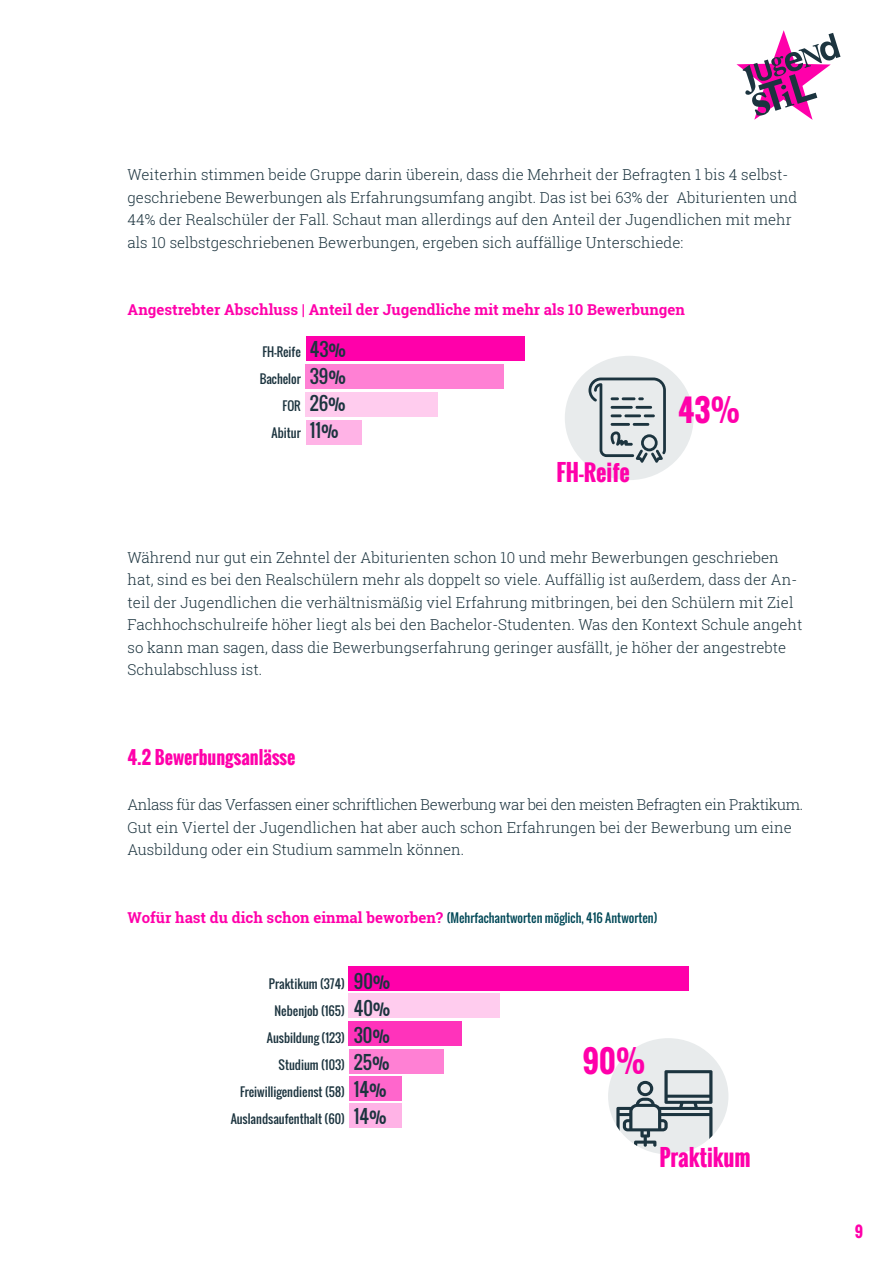
<style>
.page{position:relative;width:893px;height:1263px;background:#fff}
.page>*{position:absolute;margin:0;border:0;box-sizing:border-box;transform-origin:0 0}
.t1{font:700 30px "Oswald";color:#f0a}
.t2{font:700 22.5px "Oswald";color:#f0a}
.t3{font:700 18px "Oswald";color:#f0a}
.t4{font:300 15px/22.5px "Roboto Slab";color:#1c343f}
.t5{font:700 15px "Roboto Slab";color:#f0a}
.t6{font:700 15px "Oswald";color:#f0a}
.t7{font:12px "Oswald";color:#1c343f}
.t8{font:12px "Oswald";color:#004857}
.s1{font-size:18px}
.s2{font-family:"Roboto Slab";font-weight:700;font-size:15px;color:#f0a}
</style>
<div class="page">
<svg style="left:736px;top:30px;width:104px;height:90px"></svg>
<div style="left:306px;top:364px;width:198px;height:25px;background:#ff80d4"></div>
<div style="left:306px;top:392px;width:132px;height:25px;background:#fce"></div>
<div style="left:306px;top:336px;width:218px;height:25px;background:#f0a"></div>
<div style="left:306px;top:420px;width:56px;height:25px;background:#ffb3e6"></div>
<div style="left:565px;top:356px;width:129px;height:124px;background:#e8ebec;border-radius:50%"></div>
<svg style="left:588px;top:377px;width:78px;height:86px"></svg>
<hr style="left:633px;top:423px;width:16px;height:3px;background:#1c343f">
<div style="left:349px;top:1103px;width:53px;height:25px;background:#ffb3e6"></div>
<div style="left:349px;top:1076px;width:53px;height:24px;background:#f6c"></div>
<div style="left:349px;top:993px;width:151px;height:25px;background:#fce"></div>
<div style="left:349px;top:1049px;width:94px;height:24px;background:#ff80d4"></div>
<div style="left:349px;top:1021px;width:113px;height:25px;background:#f3b"></div>
<div style="left:349px;top:966px;width:340px;height:25px;background:#f0a"></div>
<div style="left:608px;top:1038px;width:120px;height:116px;background:#e8ebec;border-radius:50%"></div>
<svg style="left:616px;top:1070px;width:96px;height:77px"></svg>
<p class="t4" style="left:128px;top:163px;width:671px">Weiterhin stimmen beide Gruppe darin überein, dass die Mehrheit der Befragten 1 bis 4 selbst&shy;geschriebene Bewerbungen als Erfahrungsumfang angibt. Das ist bei 63% der Abiturienten und 44% der Realschüler der Fall. Schaut man allerdings auf den Anteil der Jugendlichen mit mehr als 10 selbstgeschriebenen Bewerbungen, ergeben sich auffällige Unterschiede:</p>
<p class="t5" style="left:128px;top:299px;width:559px">Angestrebter Abschluss | Anteil der Jugendliche mit mehr als 10 Bewerbungen</p>
<p class="t7" style="left:262px;top:343px;width:85px">FH-Reife <span class="s1">43%</span></p>
<p class="t7" style="left:260px;top:370px;width:88px">Bachelor <span class="s1">39%</span></p>
<p class="t7" style="left:283px;top:397px;width:65px">FOR <span class="s1">26%</span></p>
<p class="t7" style="left:272px;top:424px;width:69px">Abitur <span class="s1">11%</span></p>
<h2 class="t2" style="left:556px;top:456px;width:75px">FH-Reife</h2>
<h1 class="t1" style="left:678px;top:388px;width:64px">43%</h1>
<p class="t4" style="left:128px;top:545px;width:676px">Während nur gut ein Zehntel der Abiturienten schon 10 und mehr Bewerbungen geschrieben hat, sind es bei den Realschülern mehr als doppelt so viele. Auffällig ist außerdem, dass der An&shy;teil der Jugendlichen die verhältnismäßig viel Erfahrung mitbringen, bei den Schülern mit Ziel Fachhochschulreife höher liegt als bei den Bachelor-Studenten. Was den Kontext Schule angeht so kann man sagen, dass die Bewerbungserfahrung geringer ausfällt, je höher der angestrebte Schulabschluss ist.</p>
<p class="t3" style="left:128px;top:744px;width:169px">4.2 Bewerbungsanlässe</p>
<p class="t4" style="left:128px;top:793px;width:677px">Anlass für das Verfassen einer schriftlichen Bewerbung war bei den meisten Befragten ein Praktikum.<br>Gut ein Viertel der Jugendlichen hat aber auch schon Erfahrungen bei der Bewerbung um eine<br>Ausbildung oder ein Studium sammeln können.</p>
<p class="t8" style="left:128px;top:908px;width:531px"><span class="s2">Wofür hast du dich schon einmal beworben?</span> (Mehrfachantworten möglich, 416 Antworten)</p>
<p class="t7" style="left:269px;top:974px;width:123px">Praktikum (374) <span class="s1">90%</span></p>
<p class="t7" style="left:275px;top:1001px;width:117px">Nebenjob (165) <span class="s1">40%</span></p>
<p class="t7" style="left:267px;top:1028px;width:125px">Ausbildung (123) <span class="s1">30%</span></p>
<p class="t7" style="left:279px;top:1055px;width:112px">Studium (103) <span class="s1">25%</span></p>
<p class="t7" style="left:240px;top:1082px;width:148px">Freiwilligendienst (58) <span class="s1">14%</span></p>
<p class="t7" style="left:231px;top:1109px;width:157px">Auslandsaufenthalt (60) <span class="s1">14%</span></p>
<h1 class="t1" style="left:583px;top:1038px;width:65px">90%</h1>
<h2 class="t2" style="left:659px;top:1141px;width:93px">Praktikum</h2>
<p class="t6" style="left:855px;top:1220px;width:10px">9</p>
</div>
